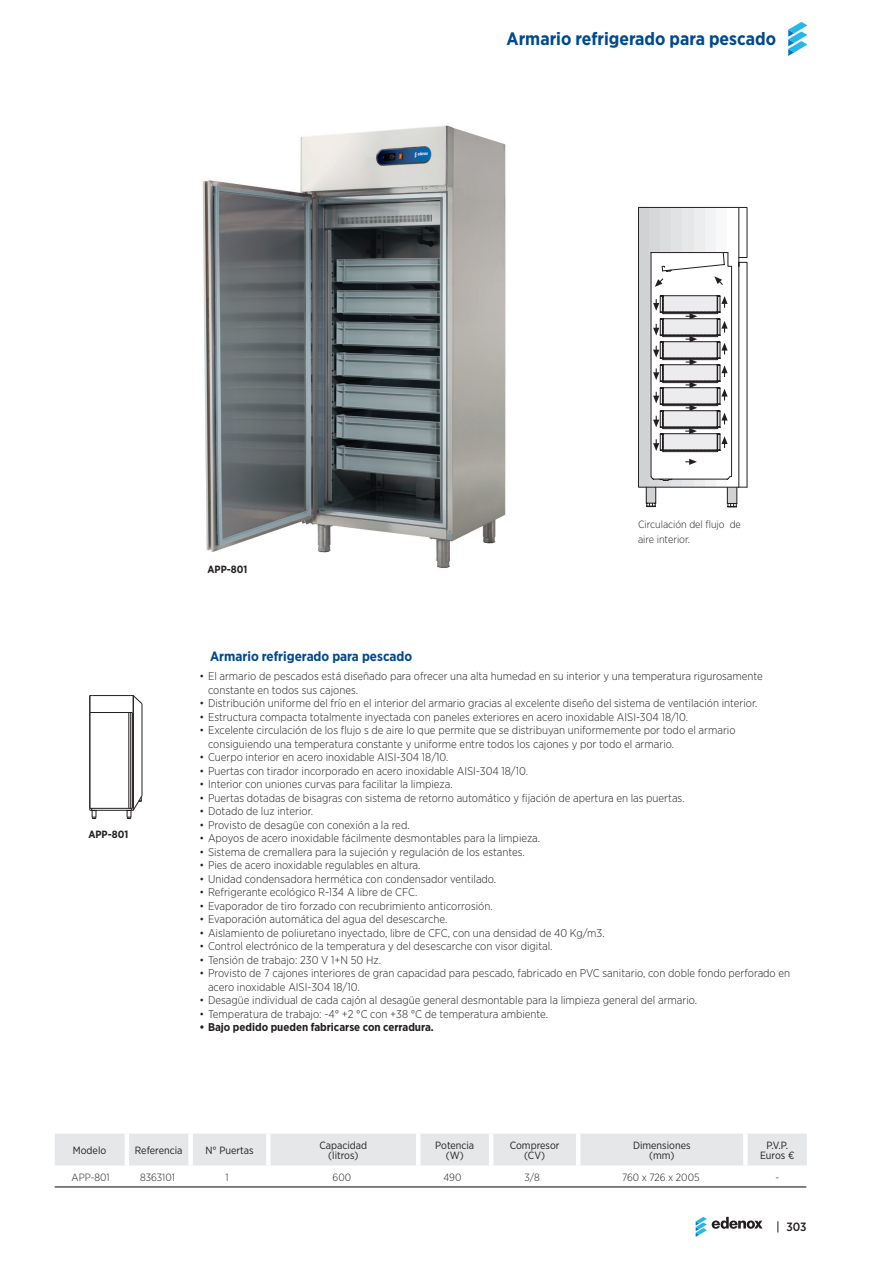
<style>
.page{position:relative;width:893px;height:1263px;background:#fff}
.page>*{position:absolute;margin:0;border:0;box-sizing:border-box;transform-origin:0 0}
.t1{font:700 18px "Gotham Narrow";color:#014990}
.t2{font:700 13.5px "Gotham Narrow";color:#014990}
.t3{font:500 12px "Gotham Narrow";color:#231f20}
.t4{font:300 11.25px/13.5px "Gotham Narrow";color:#231f20}
.t5{font:700 11.25px "Gotham Narrow";color:#231f20}
.t6{font:10.5px/10.5px "Gotham Narrow";color:#231f20;text-align:center}
.t7{font:300 10.5px/15px "Gotham Narrow";color:#231f20}
.t8{font:700 10.5px "Gotham Narrow";color:#231f20}
</style>
<div class="page">
<svg style="left:696px;top:1217px;width:67px;height:20px"></svg>
<svg style="left:788px;top:22px;width:19px;height:34px"></svg>
<img style="left:202px;top:125px;width:304px;height:443px">
<svg style="left:638px;top:207px;width:110px;height:300px"></svg>
<hr style="left:90px;top:712px;width:42px;height:1px;background:#231f20">
<hr style="left:92px;top:695px;width:39px;height:1px;background:#231f20">
<svg style="left:90px;top:695px;width:2px;height:17px"></svg>
<hr style="left:92px;top:810px;width:39px;height:1px;background:#231f20">
<hr style="left:90px;top:808px;width:42px;height:1px;background:#231f20">
<svg style="left:90px;top:808px;width:7px;height:11px"></svg>
<hr style="left:128px;top:712px;width:1px;height:96px;background:#231f20">
<hr style="left:130px;top:712px;width:1px;height:96px;background:#231f20">
<hr style="left:132px;top:712px;width:1px;height:96px;background:#231f20">
<hr style="left:89px;top:695px;width:1px;height:115px;background:#231f20">
<hr style="left:133px;top:695px;width:1px;height:115px;background:#231f20">
<hr style="left:142px;top:704px;width:1px;height:92px;background:#231f20">
<svg style="left:131px;top:695px;width:12px;height:17px"></svg>
<svg style="left:127px;top:795px;width:16px;height:24px"></svg>
<div style="left:55px;top:1134px;width:752px;height:31px;background:#e6e7e9"></div>
<hr style="left:125px;top:1133px;width:4px;height:32px;background:#fff">
<div style="left:188px;top:1133px;width:5px;height:32px;background:#fff"></div>
<div style="left:266px;top:1133px;width:5px;height:32px;background:#fff"></div>
<hr style="left:416px;top:1133px;width:4px;height:32px;background:#fff">
<hr style="left:489px;top:1133px;width:4px;height:32px;background:#fff">
<hr style="left:576px;top:1133px;width:4px;height:32px;background:#fff">
<div style="left:743px;top:1133px;width:5px;height:32px;background:#fff"></div>
<hr style="left:55px;top:1186px;width:751px;height:1px;background:#231f20">
<h1 class="t1" style="left:507px;top:27px;width:271px">Armario refrigerado para pescado</h1>
<p class="t8" style="left:88px;top:827px;width:41px">APP-801</p>
<p class="t8" style="left:208px;top:563px;width:41px">APP-801</p>
<p class="t2" style="left:210px;top:648px;width:204px">Armario refrigerado para pescado</p>
<p class="t7" style="left:638px;top:516px;width:104px">Circulación del flujo de aire interior.</p>
<p class="t4" style="left:208px;top:669px;width:556px;text-indent:-9px">• El armario de pescados está diseñado para ofrecer una alta humedad en su interior y una temperatura rigurosamente constante en todos sus cajones.</p>
<p class="t4" style="left:199px;top:696px;width:559px">• Distribución uniforme del frío en el interior del armario gracias al excelente diseño del sistema de ventilación interior.</p>
<p class="t4" style="left:199px;top:710px;width:490px">• Estructura compacta totalmente inyectada con paneles exteriores en acero inoxidable AISI-304 18/10.</p>
<p class="t4" style="left:208px;top:723px;width:529px;text-indent:-9px">• Excelente circulación de los flujo s de aire lo que permite que se distribuyan uniformemente por todo el armario consiguiendo una temperatura constante y uniforme entre todos los cajones y por todo el armario.</p>
<p class="t4" style="left:199px;top:750px;width:251px">• Cuerpo interior en acero inoxidable AISI-304 18/10.</p>
<p class="t4" style="left:199px;top:764px;width:330px">• Puertas con tirador incorporado en acero inoxidable AISI-304 18/10.</p>
<p class="t4" style="left:199px;top:777px;width:255px">• Interior con uniones curvas para facilitar la limpieza.</p>
<p class="t4" style="left:199px;top:791px;width:487px">• Puertas dotadas de bisagras con sistema de retorno automático y fijación de apertura en las puertas.</p>
<p class="t4" style="left:199px;top:804px;width:115px">• Dotado de luz interior.</p>
<p class="t4" style="left:199px;top:818px;width:212px">• Provisto de desagüe con conexión a la red.</p>
<p class="t4" style="left:199px;top:831px;width:342px">• Apoyos de acero inoxidable fácilmente desmontables para la limpieza.</p>
<p class="t4" style="left:199px;top:845px;width:327px">• Sistema de cremallera para la sujeción y regulación de los estantes.</p>
<p class="t4" style="left:199px;top:858px;width:223px">• Pies de acero inoxidable regulables en altura.</p>
<p class="t4" style="left:199px;top:872px;width:298px">• Unidad condensadora hermética con condensador ventilado.</p>
<p class="t4" style="left:199px;top:885px;width:219px">• Refrigerante ecológico R-134 A libre de CFC.</p>
<p class="t4" style="left:199px;top:899px;width:295px">• Evaporador de tiro forzado con recubrimiento anticorrosión.</p>
<p class="t4" style="left:199px;top:912px;width:249px">• Evaporación automática del agua del desescarche.</p>
<p class="t4" style="left:199px;top:926px;width:407px">• Aislamiento de poliuretano inyectado, libre de CFC, con una densidad de 40 Kg/m3.</p>
<p class="t4" style="left:199px;top:939px;width:355px">• Control electrónico de la temperatura y del desescarche con visor digital.</p>
<p class="t4" style="left:199px;top:953px;width:183px">• Tensión de trabajo: 230 V 1+N 50 Hz.</p>
<p class="t4" style="left:208px;top:966px;width:584px;text-indent:-9px">• Provisto de 7 cajones interiores de gran capacidad para pescado, fabricado en PVC sanitario, con doble fondo perforado en acero inoxidable AISI-304 18/10.</p>
<p class="t4" style="left:199px;top:993px;width:499px">• Desagüe individual de cada cajón al desagüe general desmontable para la limpieza general del armario.</p>
<p class="t4" style="left:199px;top:1007px;width:350px">• Temperatura de trabajo: -4° +2 °C con +38 °C de temperatura ambiente.</p>
<p class="t5" style="left:199px;top:1020px;width:236px">• Bajo pedido pueden fabricarse con cerradura.</p>
<p class="t6" style="left:73px;top:1144px;width:35px">Modelo</p>
<p class="t6" style="left:135px;top:1144px;width:49px">Referencia</p>
<p class="t6" style="left:205px;top:1144px;width:50px">N° Puertas</p>
<p class="t6" style="left:319px;top:1139px;width:49px">Capacidad (litros)</p>
<p class="t6" style="left:435px;top:1139px;width:41px">Potencia (W)</p>
<p class="t6" style="left:510px;top:1139px;width:51px">Compresor (CV)</p>
<p class="t6" style="left:633px;top:1139px;width:59px">Dimensiones (mm)</p>
<p class="t6" style="left:760px;top:1139px;width:36px">P.V.P.<br>Euros €</p>
<p class="t7" style="left:72px;top:1169px;width:40px">APP-801</p>
<p class="t7" style="left:140px;top:1169px;width:36px">8363101</p>
<p class="t7" style="left:226px;top:1169px;width:5px">1</p>
<p class="t7" style="left:333px;top:1169px;width:20px">600</p>
<p class="t7" style="left:443px;top:1169px;width:20px">490</p>
<p class="t7" style="left:524px;top:1169px;width:17px">3/8</p>
<p class="t7" style="left:622px;top:1169px;width:79px">760 x 726 x 2005</p>
<p class="t7" style="left:775px;top:1169px;width:5px">-</p>
<p class="t3" style="left:786px;top:1219px;width:22px">303</p>
</div>
